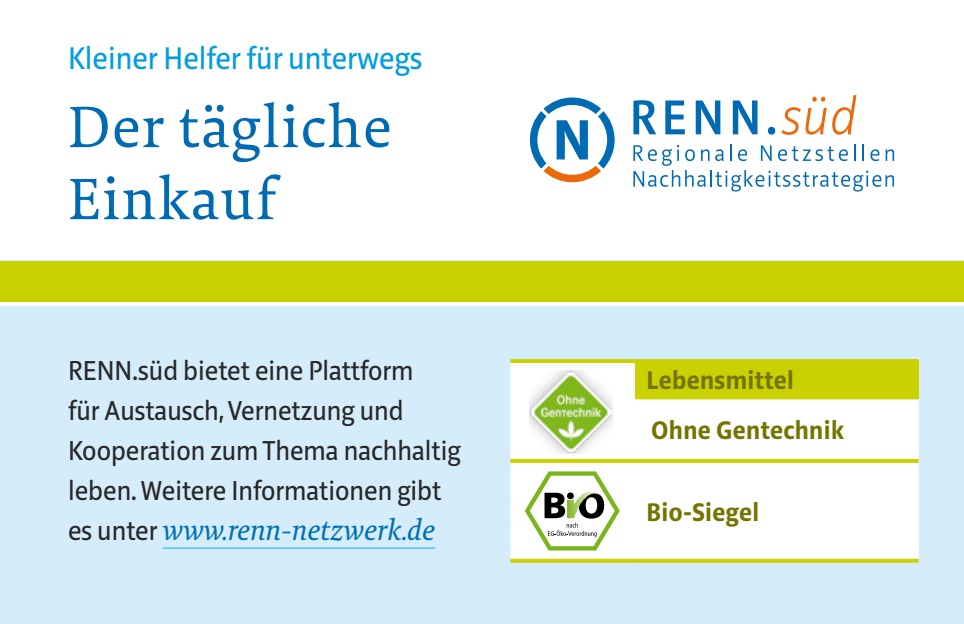
<style>
.page{position:relative;width:964px;height:624px;background:#fff}
.page>*{position:absolute;margin:0;border:0;box-sizing:border-box;transform-origin:0 0}
.t1{font:60px/72px "Tundra OT";letter-spacing:.025em;color:#006ab3}
.N_BU2{font:32px "Riga";color:#009ee0}
.N_BU2-2{font:italic 30px "Tundra OT";color:#0070b6}
.N_BU2-3{font:28px/40px "Riga";color:#282829}
.N_Tabelle_Signet_Nam{font:700 26px "Riga";letter-spacing:.015em;color:#747500}
.s1{font-family:"Riga";font-style:normal;font-size:28px;color:#282829}
</style>
<div class="page">
<hr style="left:963px;top:0;width:1px;height:624px;background:#d5edfa">
<div style="left:0;top:261px;width:964px;height:363px;background:#d5edfa"></div>
<div style="left:0;top:261px;width:964px;height:42px;background:#c9d200"></div>
<hr style="left:0;top:302px;width:964px;height:4px;background:#fff">
<div style="left:510px;top:363px;width:408px;height:195px;background:#fff"></div>
<div style="left:635px;top:361px;width:283px;height:36px;background:#c9d200"></div>
<svg style="left:510px;top:359px;width:125px;height:4px"></svg>
<svg style="left:635px;top:359px;width:283px;height:2px"></svg>
<hr style="left:635px;top:395px;width:283px;height:4px;background:#c9d200">
<svg style="left:510px;top:459px;width:125px;height:4px"></svg>
<svg style="left:510px;top:558px;width:125px;height:4px"></svg>
<svg style="left:635px;top:459px;width:283px;height:4px"></svg>
<svg style="left:635px;top:558px;width:283px;height:4px"></svg>
<svg style="left:520px;top:467px;width:105px;height:88px;background:#d3dcc6"></svg>
<img style="left:529px;top:370px;width:84px;height:84px">
<hr style="left:163px;top:547px;width:272px;height:2px;background:#5ec5ed">
<svg style="left:530px;top:97px;width:85px;height:85px"></svg>
<svg style="left:633px;top:100px;width:23px;height:34px"></svg>
<svg style="left:665px;top:100px;width:20px;height:34px"></svg>
<svg style="left:696px;top:100px;width:24px;height:34px"></svg>
<svg style="left:733px;top:100px;width:24px;height:34px"></svg>
<div style="left:768px;top:127px;width:7px;height:8px;background:#006ab3;border-radius:50%"></div>
<svg style="left:781px;top:95px;width:75px;height:40px"></svg>
<svg style="left:633px;top:144px;width:261px;height:47px"></svg>
<p class="N_BU2" style="left:68px;top:42px;width:356px">Kleiner Helfer für unterwegs</p>
<p class="t1" style="left:68px;top:94px;width:324px">Der tägliche<br>Einkauf</p>
<p class="N_BU2-3" style="left:68px;top:351px;width:394px">RENN.süd bietet eine Plattform<br>für Austausch, Vernetzung und Kooperation zum Thema nachhaltig leben. Weitere Informationen gibt</p>
<p class="N_BU2-2" style="left:68px;top:513px;width:368px"><span class="s1">es unter</span> www.renn-netzwerk.de</p>
<p class="N_Tabelle_Signet_Nam" style="left:646px;top:366px;width:149px">Lebensmittel</p>
<p class="N_Tabelle_Signet_Nam" style="left:651px;top:415px;width:194px">Ohne Gentechnik</p>
<p class="N_Tabelle_Signet_Nam" style="left:646px;top:497px;width:114px">Bio-Siegel</p>
</div>
